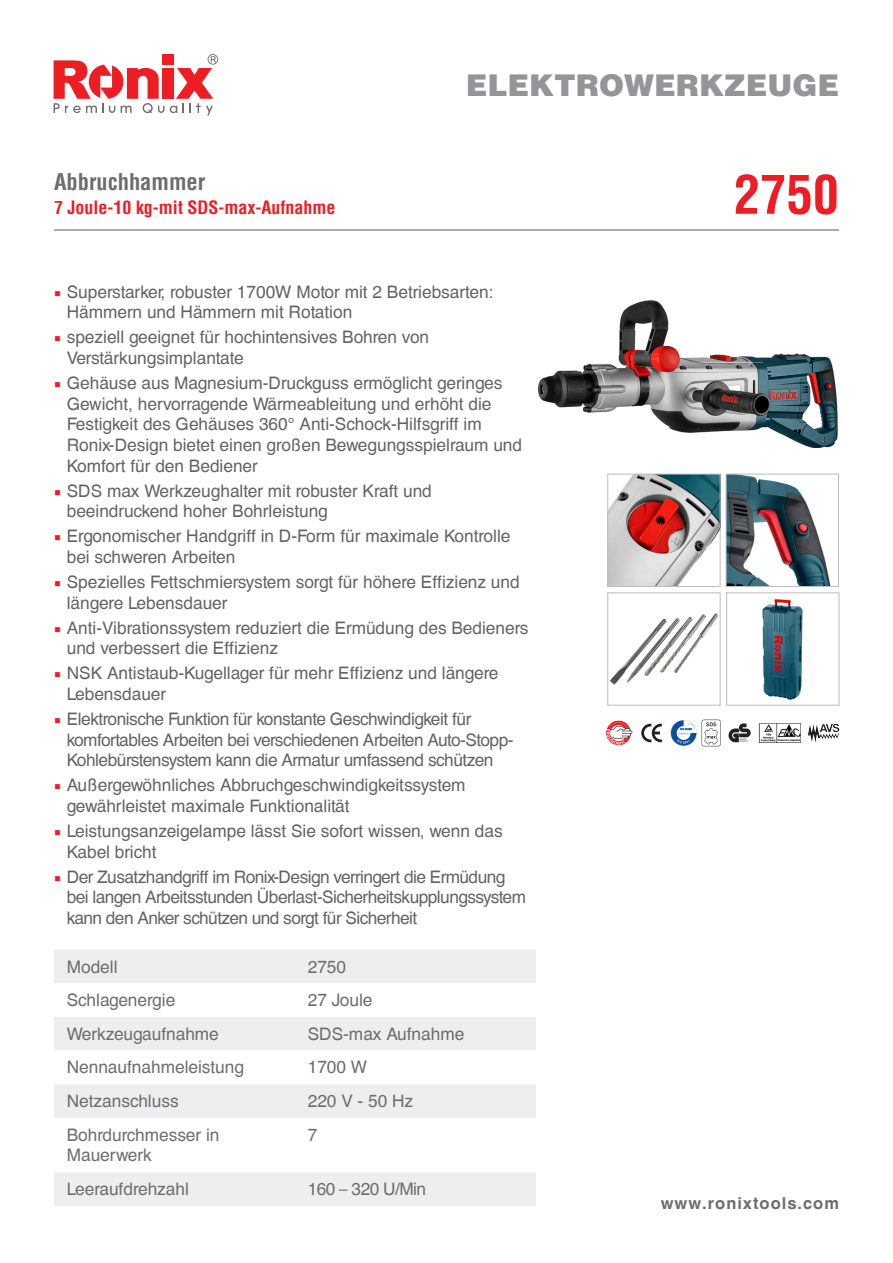
<style>
.page{position:relative;width:893px;height:1263px;background:#fff}
.page>*{position:absolute;margin:0;border:0;box-sizing:border-box;transform-origin:0 0}
.t1{font:700 condensed 52.5px "Helvetica LT";color:#ee1d23}
.t2{font:900 30px "Helvetica LT";color:#939598}
.t3{font:700 condensed 22.5px "Helvetica LT";color:#6c6d70}
.t4{font:700 condensed 18px "Helvetica LT";color:#ee1d23}
.t5{font:17.25px/20.7px "Helvetica CE";color:#636366}
.t6{font:17.25px/20.7px "Helvetica CE";letter-spacing:-.025em;color:#636366}
.t7{font:17.25px/20.7px "Helvetica CE";letter-spacing:-.03em;color:#636366}
.t8{font:17.25px "Helvetica CE";color:#6c6d70}
.t9{font:17.25px "Helvetica CE";letter-spacing:-.03em;color:#6c6d70}
.t10{font:700 16.5px "Helvetica CE";letter-spacing:.06em;color:#6c6d70}
.s1{font-family:"Minion Pro";color:#ee1d23}
</style>
<div class="page">
<svg style="left:170px;top:54px;width:48px;height:61px"></svg>
<div style="left:162px;top:68px;width:11px;height:31px;background:#ee1d23"></div>
<svg style="left:54px;top:60px;width:110px;height:53px"></svg>
<div style="left:162px;top:54px;width:11px;height:11px;background:#ee1d23"></div>
<img style="left:538px;top:300px;width:300px;height:148px">
<div style="left:54px;top:950px;width:482px;height:256px;background:#eeeeef"></div>
<svg style="left:54px;top:983px;width:482px;height:189px"></svg>
<img style="left:609px;top:476px;width:110px;height:109px">
<div style="left:607px;top:474px;width:114px;height:113px;border:1px solid #bcbdc0"></div>
<img style="left:728px;top:476px;width:103px;height:109px">
<div style="left:726px;top:474px;width:113px;height:113px;border:1px solid #bcbdc0"></div>
<img style="left:762px;top:599px;width:41px;height:101px">
<div style="left:726px;top:592px;width:113px;height:114px;border:1px solid #bcbdc0"></div>
<img style="left:610px;top:613px;width:109px;height:72px">
<div style="left:607px;top:592px;width:114px;height:114px;border:1px solid #bcbdc0"></div>
<svg style="left:606px;top:720px;width:27px;height:26px"></svg>
<svg style="left:641px;top:724px;width:21px;height:18px"></svg>
<svg style="left:728px;top:723px;width:23px;height:19px"></svg>
<img style="left:758px;top:723px;width:42px;height:19px">
<img style="left:808px;top:724px;width:31px;height:18px">
<hr style="left:54px;top:229px;width:785px;height:2px;background:#6c6d70">
<svg style="left:671px;top:720px;width:50px;height:26px"></svg>
<p class="t3" style="left:54px;top:167px;width:153px">Abbruchhammer</p>
<p class="t4" style="left:54px;top:196px;width:283px">7 Joule-10 kg-mit SDS-max-Aufnahme</p>
<h2 class="t2" style="left:466px;top:65px;width:375px">ELEKTROWERKZEUGE</h2>
<p class="t1" style="left:734px;top:162px;width:107px">2750</p>
<p class="t5" style="left:67px;top:281px;width:428px;text-indent:-13px"><span class="s1">■</span> Superstarker, robuster 1700W Motor mit 2 Betriebsarten:<br>Hämmern und Hämmern mit Rotation</p>
<p class="t5" style="left:67px;top:327px;width:364px;text-indent:-13px"><span class="s1">■</span> speziell geeignet für hochintensives Bohren von<br>Verstärkungsimplantate</p>
<p class="t5" style="left:67px;top:373px;width:457px;text-indent:-13px"><span class="s1">■</span> Gehäuse aus Magnesium-Druckguss ermöglicht geringes Gewicht, hervorragende Wärmeableitung und erhöht die Festigkeit des Gehäuses 360° Anti-Schock-Hilfsgriff im Ronix-Design bietet einen großen Bewegungsspielraum und Komfort für den Bediener</p>
<p class="t5" style="left:67px;top:480px;width:367px;text-indent:-13px"><span class="s1">■</span> SDS max Werkzeughalter mit robuster Kraft und beeindruckend hoher Bohrleistung</p>
<p class="t5" style="left:67px;top:526px;width:445px;text-indent:-13px"><span class="s1">■</span> Ergonomischer Handgriff in D-Form für maximale Kontrolle bei schweren Arbeiten</p>
<p class="t5" style="left:67px;top:572px;width:454px;text-indent:-13px"><span class="s1">■</span> Spezielles Fettschmiersystem sorgt für höhere Effizienz und längere Lebensdauer</p>
<p class="t5" style="left:67px;top:617px;width:463px;text-indent:-13px"><span class="s1">■</span> Anti-Vibrationssystem reduziert die Ermüdung des Bedieners und verbessert die Effizienz</p>
<p class="t5" style="left:67px;top:663px;width:433px;text-indent:-13px"><span class="s1">■</span> NSK Antistaub-Kugellager für mehr Effizienz und längere<br>Lebensdauer</p>
<p class="t6" style="left:67px;top:709px;width:448px;text-indent:-13px"><span class="s1">■</span> Elektronische Funktion für konstante Geschwindigkeit für komfortables Arbeiten bei verschiedenen Arbeiten Auto-Stopp-<br>Kohlebürstensystem kann die Armatur umfassend schützen</p>
<p class="t5" style="left:67px;top:775px;width:400px;text-indent:-13px"><span class="s1">■</span> Außergewöhnliches Abbruchgeschwindigkeitssystem gewährleistet maximale Funktionalität</p>
<p class="t5" style="left:67px;top:821px;width:437px;text-indent:-13px"><span class="s1">■</span> Leistungsanzeigelampe lässt Sie sofort wissen, wenn das<br>Kabel bricht</p>
<p class="t7" style="left:67px;top:866px;width:461px;text-indent:-13px"><span class="s1">■</span> Der Zusatzhandgriff im Ronix-Design verringert die Ermüdung bei langen Arbeitsstunden Überlast-Sicherheitskupplungssystem kann den Anker schützen und sorgt für Sicherheit</p>
<p class="t8" style="left:67px;top:956px;width:52px">Modell</p>
<p class="t8" style="left:308px;top:956px;width:40px">2750</p>
<p class="t8" style="left:67px;top:990px;width:110px">Schlagenergie</p>
<p class="t8" style="left:308px;top:990px;width:66px">27 Joule</p>
<p class="t8" style="left:67px;top:1024px;width:154px">Werkzeugaufnahme</p>
<p class="t8" style="left:308px;top:1024px;width:158px">SDS-max Aufnahme</p>
<p class="t8" style="left:67px;top:1057px;width:179px">Nennaufnahmeleistung</p>
<p class="t8" style="left:308px;top:1057px;width:61px">1700 W</p>
<p class="t8" style="left:67px;top:1091px;width:113px">Netzanschluss</p>
<p class="t8" style="left:308px;top:1091px;width:107px">220 V - 50 Hz</p>
<p class="t8" style="left:67px;top:1125px;width:154px">Bohrdurchmesser in</p>
<p class="t8" style="left:67px;top:1145px;width:87px">Mauerwerk</p>
<p class="t8" style="left:308px;top:1125px;width:11px">7</p>
<p class="t8" style="left:67px;top:1179px;width:124px">Leeraufdrehzahl</p>
<p class="t9" style="left:308px;top:1179px;width:120px">160 – 320 U/Min</p>
<p class="t10" style="left:661px;top:1193px;width:180px">www.ronixtools.com</p>
</div>
